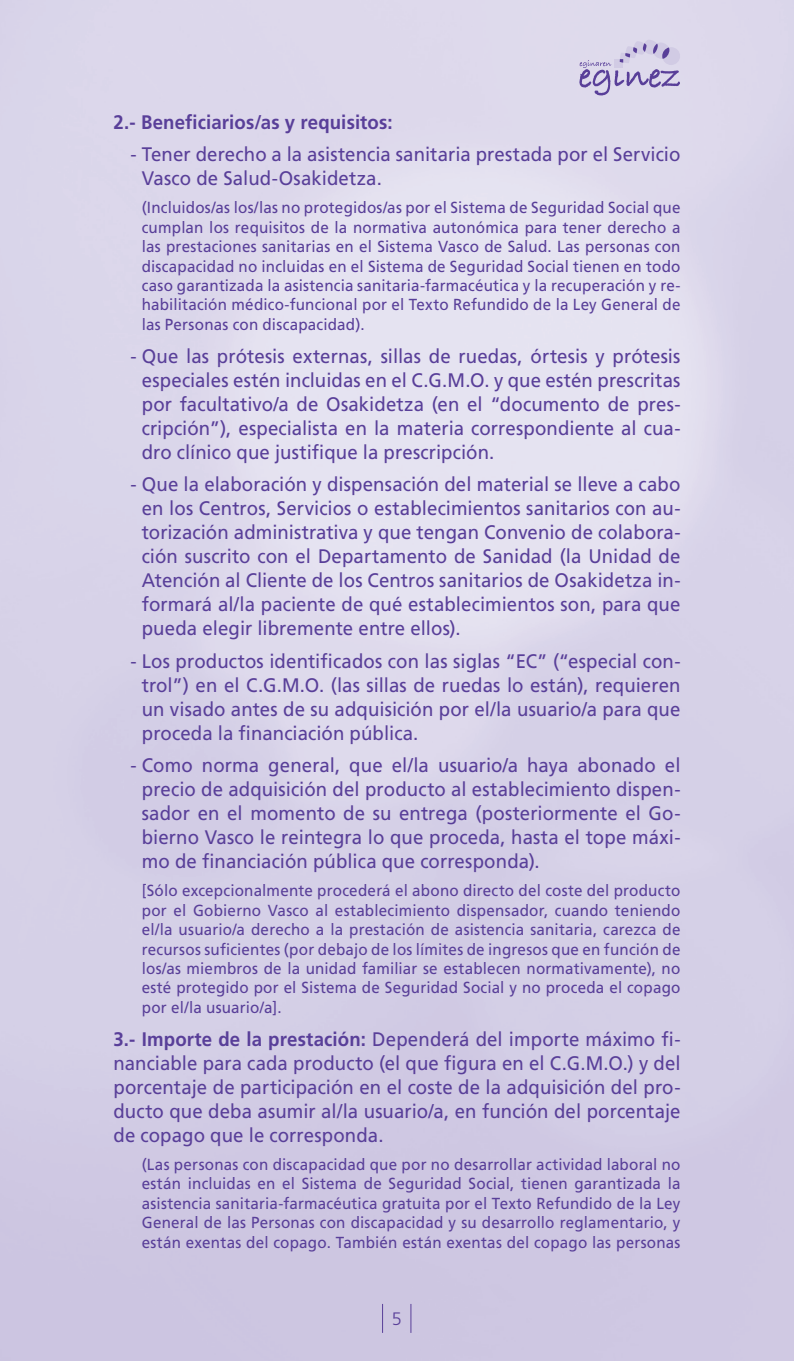
<style>
.page{position:relative;width:794px;height:1361px;background:#fff}
.page>*{position:absolute;margin:0;border:0;box-sizing:border-box;transform-origin:0 0}
.t1{font:19.6px/24px "Frutiger";letter-spacing:.005em;color:#593f99;text-align:justify;scale:.95 1}
.t2{font:700 19.6px "Frutiger";letter-spacing:.005em;color:#593f99;scale:.95 1}
.t3{font:300 18px "Frutiger";color:#593f99}
.t4{font:16px/19.4px "Frutiger";letter-spacing:.015em;color:#593f99;text-align:justify;scale:.95 1}
.s1{font-weight:700}
</style>
<div class="page">
<div style="left:653px;top:42px;width:16px;height:17px;background:#d9d5e9;border-radius:50%"></div>
<div style="left:643px;top:40px;width:15px;height:15px;background:#d1cbe4;border-radius:6px"></div>
<svg style="left:633px;top:41px;width:13px;height:14px"></svg>
<svg style="left:579px;top:43px;width:101px;height:52px;background:#c5bddc"></svg>
<svg style="left:382px;top:1304px;width:1px;height:29px"></svg>
<svg style="left:410px;top:1304px;width:1px;height:29px"></svg>
<p class="t2" style="left:113px;top:110px;width:295px">2.- Beneficiarios/as y requisitos:</p>
<p class="t1" style="left:142px;top:142px;width:568px;text-indent:-11px">- Tener derecho a la asistencia sanitaria prestada por el Servicio<br>Vasco de Salud-Osakidetza.</p>
<p class="t4" style="left:142px;top:198px;width:568px">(Incluidos/as los/las no protegidos/as por el Sistema de Seguridad Social que cumplan los requisitos de la normativa autonómica para tener derecho a las prestaciones sanitarias en el Sistema Vasco de Salud. Las personas con discapacidad no incluidas en el Sistema de Seguridad Social tienen en todo caso garantizada la asistencia sanitaria-farmacéutica y la recuperación y re&shy;habilitación médico-funcional por el Texto Refundido de la Ley General de las Personas con discapacidad).</p>
<p class="t1" style="left:142px;top:343px;width:568px;text-indent:-11px">- Que las prótesis externas, sillas de ruedas, órtesis y prótesis especiales estén incluidas en el C.G.M.O. y que estén prescritas por facultativo/a de Osakidetza (en el “documento de pres&shy;cripción”), especialista en la materia correspondiente al cua&shy;dro clínico que justifique la prescripción.</p>
<p class="t1" style="left:142px;top:472px;width:568px;text-indent:-11px">- Que la elaboración y dispensación del material se lleve a cabo en los Centros, Servicios o establecimientos sanitarios con au&shy;torización administrativa y que tengan Convenio de colabora&shy;ción suscrito con el Departamento de Sanidad (la Unidad de Atención al Cliente de los Centros sanitarios de Osakidetza in&shy;formará al/la paciente de qué establecimientos son, para que pueda elegir libremente entre ellos).</p>
<p class="t1" style="left:142px;top:649px;width:568px;text-indent:-11px">- Los productos identificados con las siglas “EC” (“especial con&shy;trol”) en el C.G.M.O. (las sillas de ruedas lo están), requieren un visado antes de su adquisición por el/la usuario/a para que proceda la financiación pública.</p>
<p class="t1" style="left:142px;top:753px;width:568px;text-indent:-11px">- Como norma general, que el/la usuario/a haya abonado el precio de adquisición del producto al establecimiento dispen&shy;sador en el momento de su entrega (posteriormente el Go&shy;bierno Vasco le reintegra lo que proceda, hasta el tope máxi&shy;mo de financiación pública que corresponda).</p>
<p class="t4" style="left:142px;top:881px;width:568px">[Sólo excepcionalmente procederá el abono directo del coste del producto por el Gobierno Vasco al establecimiento dispensador, cuando teniendo el/la usuario/a derecho a la prestación de asistencia sanitaria, carezca de recursos suficientes (por debajo de los límites de ingresos que en función de los/as miembros de la unidad familiar se establecen normativamente), no esté protegido por el Sistema de Seguridad Social y no proceda el copago por el/la usuario/a].</p>
<p class="t1" style="left:113px;top:1026px;width:598px"><span class="s1">3.- Importe de la prestación:</span> Dependerá del importe máximo fi&shy;nanciable para cada producto (el que figura en el C.G.M.O.) y del porcentaje de participación en el coste de la adquisición del pro&shy;ducto que deba asumir al/la usuario/a, en función del porcentaje de copago que le corresponda.</p>
<p class="t4" style="left:142px;top:1154px;width:568px">(Las personas con discapacidad que por no desarrollar actividad laboral no están incluidas en el Sistema de Seguridad Social, tienen garantizada la asistencia sanitaria-farmacéutica gratuita por el Texto Refundido de la Ley General de las Personas con discapacidad y su desarrollo reglamentario, y están exentas del copago. También están exentas del copago las personas</p>
<p class="t3" style="left:392px;top:1308px;width:12px">5</p>
</div>
